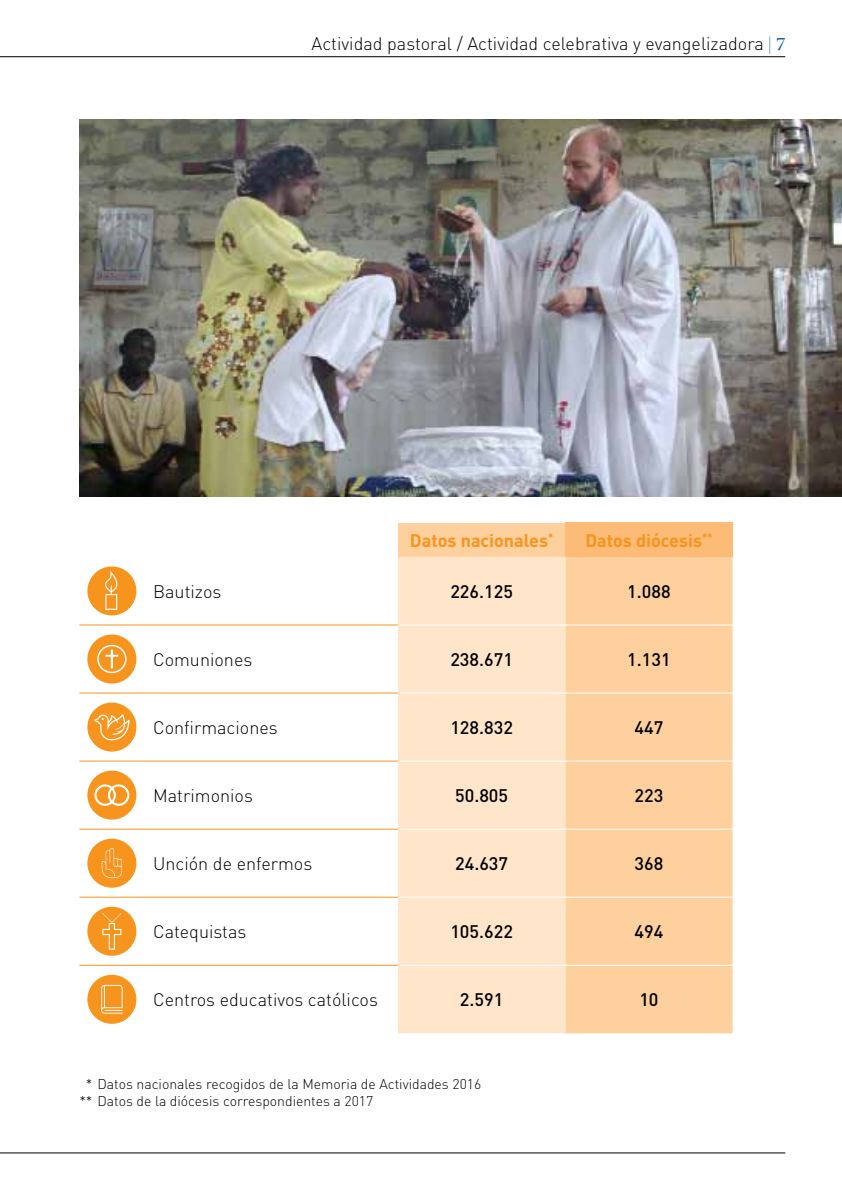
<style>
.page{position:relative;width:842px;height:1191px;background:#fff}
.page>*{position:absolute;margin:0;border:0;box-sizing:border-box;transform-origin:0 0}
.t1{font:300 18px "DIN Pro";color:#000}
.t2{font:500 18px "DIN Pro";color:#000}
.t3{font:700 18px "DIN Pro";color:#f7941e}
.t4{font:300 14px/16.8px "DIN Pro";color:#000}
.s1{font-family:"Chronicle Display";font-weight:400;color:#0251a3}
</style>
<div class="page">
<hr style="left:0;top:56px;width:785px;height:1px;background:#000">
<hr style="left:0;top:1152px;width:785px;height:1px;background:#000">
<img style="left:79px;top:119px;width:763px;height:378px">
<hr style="left:79px;top:964px;width:319px;height:1px;background:#f7941e">
<div style="left:398px;top:523px;width:334px;height:510px;background:#fed09e"></div>
<div style="left:565px;top:523px;width:167px;height:34px;background:#fcbb76"></div>
<div style="left:398px;top:557px;width:167px;height:476px;background:#ffe6ca"></div>
<hr style="left:398px;top:624px;width:167px;height:1px;background:#fff">
<hr style="left:565px;top:624px;width:167px;height:1px;background:#fff">
<hr style="left:398px;top:692px;width:167px;height:1px;background:#fff">
<hr style="left:565px;top:692px;width:167px;height:1px;background:#fff">
<hr style="left:398px;top:760px;width:167px;height:1px;background:#fff">
<hr style="left:565px;top:760px;width:167px;height:1px;background:#fff">
<hr style="left:398px;top:828px;width:167px;height:1px;background:#fff">
<hr style="left:565px;top:828px;width:167px;height:1px;background:#fff">
<hr style="left:398px;top:896px;width:167px;height:1px;background:#fff">
<hr style="left:565px;top:896px;width:167px;height:1px;background:#fff">
<hr style="left:398px;top:964px;width:167px;height:1px;background:#fff">
<hr style="left:565px;top:964px;width:167px;height:1px;background:#fff">
<hr style="left:79px;top:624px;width:74px;height:1px;background:#f7941e">
<hr style="left:153px;top:624px;width:245px;height:1px;background:#f7941e">
<hr style="left:79px;top:692px;width:74px;height:1px;background:#f7941e">
<hr style="left:153px;top:692px;width:245px;height:1px;background:#f7941e">
<hr style="left:79px;top:760px;width:74px;height:1px;background:#f7941e">
<hr style="left:153px;top:760px;width:245px;height:1px;background:#f7941e">
<hr style="left:79px;top:828px;width:74px;height:1px;background:#f7941e">
<hr style="left:153px;top:828px;width:245px;height:1px;background:#f7941e">
<hr style="left:79px;top:896px;width:74px;height:1px;background:#f7941e">
<hr style="left:153px;top:896px;width:245px;height:1px;background:#f7941e">
<div style="left:87px;top:566px;width:49px;height:49px;background:#f7941e;border-radius:50%"></div>
<svg style="left:105px;top:571px;width:12px;height:39px"></svg>
<div style="left:87px;top:634px;width:49px;height:49px;background:#f7941e;border-radius:50%"></div>
<svg style="left:97px;top:645px;width:30px;height:28px"></svg>
<div style="left:87px;top:702px;width:49px;height:49px;background:#f7941e;border-radius:50%"></div>
<svg style="left:94px;top:714px;width:35px;height:26px"></svg>
<div style="left:87px;top:770px;width:49px;height:49px;background:#f7941e;border-radius:50%"></div>
<svg style="left:95px;top:784px;width:34px;height:21px"></svg>
<div style="left:87px;top:838px;width:49px;height:49px;background:#f7941e;border-radius:50%"></div>
<svg style="left:101px;top:848px;width:22px;height:31px"></svg>
<div style="left:87px;top:906px;width:49px;height:49px;background:#f7941e;border-radius:50%"></div>
<svg style="left:102px;top:913px;width:20px;height:36px"></svg>
<div style="left:87px;top:974px;width:49px;height:49px;background:#f7941e;border-radius:50%"></div>
<svg style="left:101px;top:985px;width:22px;height:28px"></svg>
<p class="t1" style="left:312px;top:31px;width:475px">Actividad pastoral / Actividad celebrativa y evangelizadora <span class="s1">| 7</span></p>
<p class="t3" style="left:410px;top:528px;width:145px">Datos nacionales<sup>*</sup></p>
<p class="t3" style="left:585px;top:528px;width:129px">Datos diócesis<sup>**</sup></p>
<p class="t1" style="left:153px;top:579px;width:70px">Bautizos</p>
<p class="t2" style="left:450px;top:579px;width:64px">226.125</p>
<p class="t2" style="left:627px;top:579px;width:45px">1.088</p>
<p class="t1" style="left:153px;top:647px;width:101px">Comuniones</p>
<p class="t2" style="left:450px;top:647px;width:64px">238.671</p>
<p class="t2" style="left:627px;top:647px;width:45px">1.131</p>
<p class="t1" style="left:153px;top:715px;width:126px">Confirmaciones</p>
<p class="t2" style="left:450px;top:715px;width:64px">128.832</p>
<p class="t2" style="left:634px;top:715px;width:30px">447</p>
<p class="t1" style="left:153px;top:783px;width:101px">Matrimonios</p>
<p class="t2" style="left:455px;top:783px;width:54px">50.805</p>
<p class="t2" style="left:634px;top:783px;width:30px">223</p>
<p class="t1" style="left:153px;top:851px;width:161px">Unción de enfermos</p>
<p class="t2" style="left:455px;top:851px;width:54px">24.637</p>
<p class="t2" style="left:634px;top:851px;width:30px">368</p>
<p class="t1" style="left:153px;top:919px;width:95px">Catequistas</p>
<p class="t2" style="left:450px;top:919px;width:64px">105.622</p>
<p class="t2" style="left:634px;top:919px;width:30px">494</p>
<p class="t1" style="left:153px;top:987px;width:226px">Centros educativos católicos</p>
<p class="t2" style="left:460px;top:987px;width:45px">2.591</p>
<p class="t2" style="left:639px;top:987px;width:21px">10</p>
<p class="t4" style="left:79px;top:1075px;width:403px;text-indent:7px">* Datos nacionales recogidos de la Memoria de Actividades 2016 ** Datos de la diócesis correspondientes a 2017</p>
</div>
